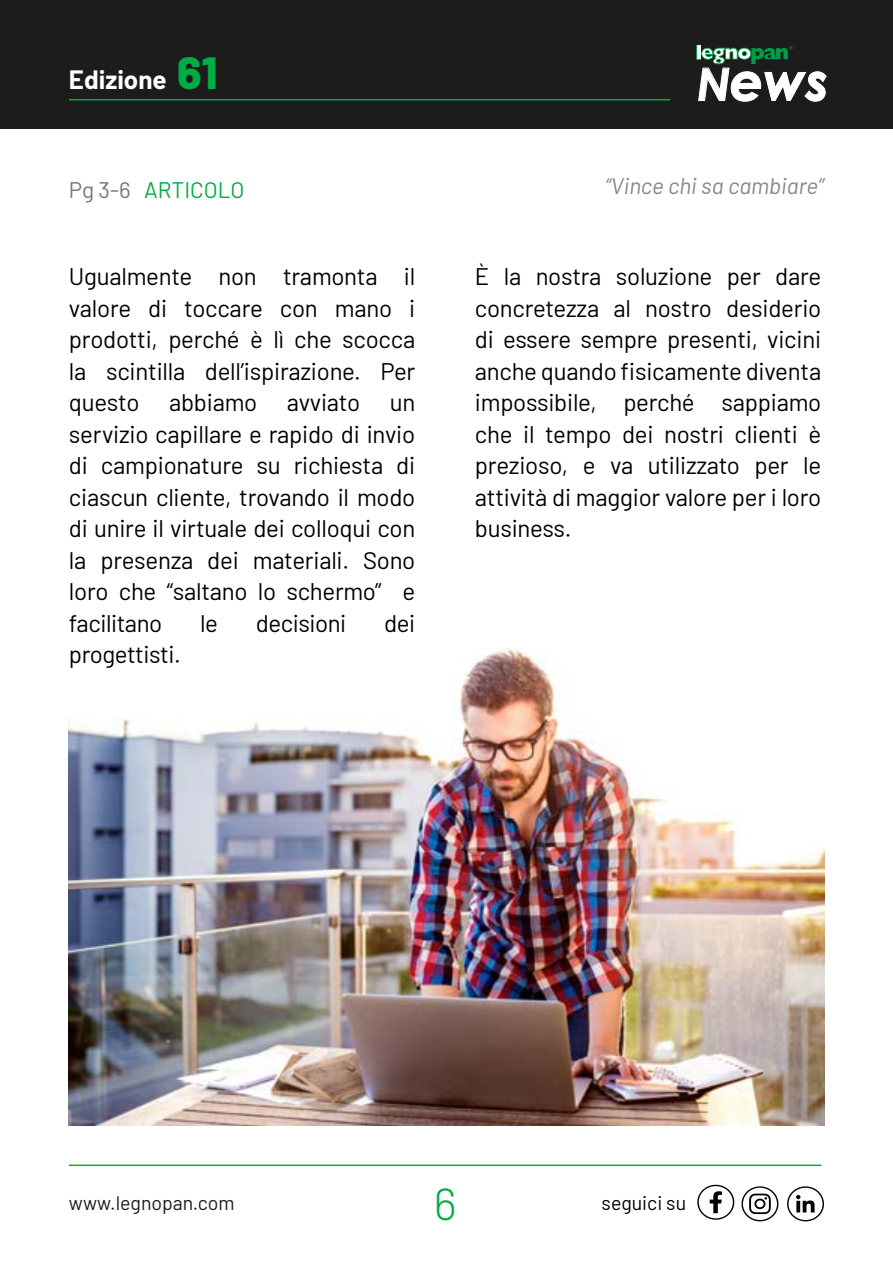
<style>
.page{position:relative;width:893px;height:1263px;background:#fff}
.page>*{position:absolute;margin:0;border:0;box-sizing:border-box;transform-origin:0 0}
.t1{font:italic 700 52.8px "Century Gothic";color:#fff}
.t2{font:300 45px "Barlow";color:#00ad42}
.t3{font:700 25.95px "Barlow";color:#fff}
.t4{font:24px/31.5px "Barlow";letter-spacing:-.01em;color:#000;text-align:justify}
.t5{font:italic 22.5px "Barlow";color:#878787}
.t6{font:22.5px "Barlow";color:#00ad42}
.t7{font:19.5px "Barlow";color:#1c1c1c}
.t8{font:19.5px "Barlow";color:#000}
.s1{font-weight:800;font-size:45px;color:#00ad42}
.s2{font-size:45.15px}
.s3{color:#777}
</style>
<div class="page">
<div style="left:0;top:0;width:893px;height:128px;background:#1c1c1c"></div>
<svg style="left:696px;top:45px;width:5px;height:14px"></svg>
<svg style="left:701px;top:46px;width:92px;height:18px"></svg>
<hr style="left:697px;top:45px;width:3px;height:14px;background:#fff">
<hr style="left:69px;top:99px;width:601px;height:1px;background:#00ad42">
<hr style="left:69px;top:1164px;width:752px;height:2px;background:#00ad42">
<svg style="left:787px;top:1186px;width:37px;height:35px"></svg>
<svg style="left:697px;top:1185px;width:37px;height:35px"></svg>
<svg style="left:741px;top:1186px;width:37px;height:35px"></svg>
<img style="left:69px;top:648px;width:755px;height:477px">
<p class="t3" style="left:69px;top:60px;width:150px">Edizione <span class="s1">61</span></p>
<h1 class="t1" style="left:697px;top:47px;width:133px"><span class="s2">N</span>ews</h1>
<p class="t6" style="left:69px;top:173px;width:177px"><span class="s3">Pg 3-6</span> ARTICOLO</p>
<p class="t5" style="left:605px;top:170px;width:220px">“Vince chi sa cambiare”</p>
<p class="t4" style="left:69px;top:259px;width:348px">Ugualmente non tramonta il valore di toccare con mano i prodotti, perché è lì che scocca la scintilla dell’ispirazione. Per questo abbiamo avviato un servizio capillare e rapido di invio di campionature su richiesta di ciascun cliente, trovando il modo di unire il virtuale dei colloqui con la presenza dei materiali. Sono loro che “saltano lo schermo” e facilitano</p>
<p class="t4" style="left:200px;top:605px;width:19px">le</p>
<p class="t4" style="left:256px;top:605px;width:92px">decisioni</p>
<p class="t4" style="left:384px;top:605px;width:33px">dei</p>
<p class="t4" style="left:69px;top:637px;width:113px">progettisti.</p>
<p class="t4" style="left:475px;top:259px;width:348px">È la nostra soluzione per dare concretezza al nostro desiderio di essere sempre presenti, vicini anche quando fisicamente diventa impossibile, perché sappiamo che il tempo dei nostri clienti è prezioso, e va utilizzato per le attività di maggior valore per i loro business.</p>
<p class="t7" style="left:69px;top:1189px;width:167px">www.legnopan.com</p>
<h2 class="t2" style="left:434px;top:1171px;width:24px">6</h2>
<p class="t8" style="left:602px;top:1189px;width:86px">seguici su</p>
</div>
